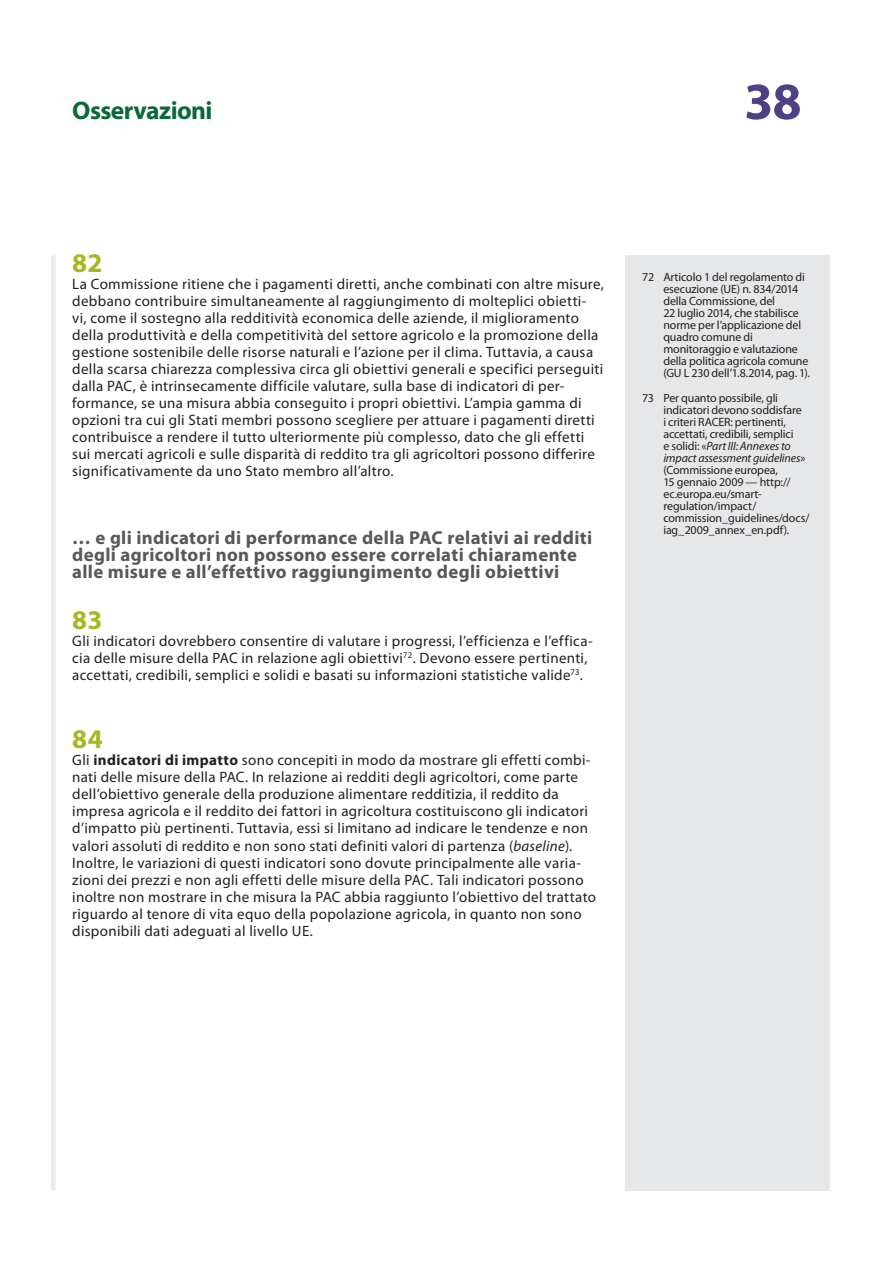
<style>
.page{position:relative;width:893px;height:1263px;background:#fff}
.page>*{position:absolute;margin:0;border:0;box-sizing:border-box;transform-origin:0 0}
.t1{font:700 52.5px "Myriad Pro";color:#4f4085}
.E_05_-_CHAP__1__TEXT{font:700 27px "Myriad Pro";color:#a7b621}
.t2{font:700 25.5px "Myriad Pro";letter-spacing:-.025em;color:#0b6938}
.E_03_-_CHAP__TITRE_A{font:700 18.75px/17px "Myriad Pro";letter-spacing:.02em;color:#57585a}
.E_05_-_CHAP__1__TEXT-2{font:15px/17px "Myriad Pro";letter-spacing:.02em;color:#231f20}
.E_08_-_CHAP__FOOTNOT{font:12px/12px "Myriad Pro";letter-spacing:-.01em;color:#231f20}
.s1{font-weight:700}
.s2{font-style:italic}
</style>
<div class="page">
<div style="left:51px;top:255px;width:5px;height:936px;background:#ebebeb"></div>
<div style="left:625px;top:255px;width:204px;height:936px;background:#e6e7e9"></div>
<h3 class="t2" style="left:72px;top:94px;width:142px">Osservazioni</h3>
<h1 class="t1" style="left:744px;top:67px;width:59px">38</h1>
<p class="E_05_-_CHAP__1__TEXT" style="left:72px;top:245px;width:32px">82</p>
<p class="E_05_-_CHAP__1__TEXT-2" style="left:72px;top:275px;width:533px">La Commissione ritiene che i pagamenti diretti, anche combinati con altre misure, debbano contribuire simultaneamente al raggiungimento di molteplici obietti&shy;vi, come il sostegno alla redditività economica delle aziende, il miglioramento della produttività e della competitività del settore agricolo e la promozione della gestione sostenibile delle risorse naturali e l’azione per il clima. Tuttavia, a causa della scarsa chiarezza complessiva circa gli obiettivi generali e specifici perseguiti dalla PAC, è intrinsecamente difficile valutare, sulla base di indicatori di per&shy;formance, se una misura abbia conseguito i propri obiettivi. L’ampia gamma di opzioni tra cui gli Stati membri possono scegliere per attuare i pagamenti diretti contribuisce a rendere il tutto ulteriormente più complesso, dato che gli effetti sui mercati agricoli e sulle disparità di reddito tra gli agricoltori possono differire significativamente da uno Stato membro all’altro.</p>
<p class="E_03_-_CHAP__TITRE_A" style="left:72px;top:529px;width:521px">… e gli indicatori di performance della PAC relativi ai redditi degli agricoltori non possono essere correlati chiaramente alle misure e all’effettivo raggiungimento degli obiettivi</p>
<p class="E_05_-_CHAP__1__TEXT" style="left:72px;top:603px;width:32px">83</p>
<p class="E_05_-_CHAP__1__TEXT-2" style="left:72px;top:633px;width:522px">Gli indicatori dovrebbero consentire di valutare i progressi, l’efficienza e l’effica&shy;cia delle misure della PAC in relazione agli obiettivi<sup>72</sup>. Devono essere pertinenti, accettati, credibili, semplici e solidi e basati su informazioni statistiche valide<sup>73</sup>.</p>
<p class="E_05_-_CHAP__1__TEXT" style="left:72px;top:722px;width:32px">84</p>
<p class="E_05_-_CHAP__1__TEXT-2" style="left:72px;top:752px;width:525px">Gli <span class="s1">indicatori di impatto</span> sono concepiti in modo da mostrare gli effetti combi&shy;nati delle misure della PAC. In relazione ai redditi degli agricoltori, come parte dell’obiettivo generale della produzione alimentare redditizia, il reddito da impresa agricola e il reddito dei fattori in agricoltura costituiscono gli indicatori d’impatto più pertinenti. Tuttavia, essi si limitano ad indicare le tendenze e non valori assoluti di reddito e non sono stati definiti valori di partenza (<span class="s2">baseline</span>).<br>Inoltre, le variazioni di questi indicatori sono dovute principalmente alle varia&shy;zioni dei prezzi e non agli effetti delle misure della PAC. Tali indicatori possono inoltre non mostrare in che misura la PAC abbia raggiunto l’obiettivo del trattato riguardo al tenore di vita equo della popolazione agricola, in quanto non sono disponibili dati adeguati al livello UE.</p>
<p class="E_08_-_CHAP__FOOTNOT" style="left:663px;top:271px;width:148px;text-indent:-21px">72 Articolo 1 del regolamento di esecuzione (UE) n. 834/2014 della Commissione, del<br>22 luglio 2014, che stabilisce norme per l’applicazione del quadro comune di monitoraggio e valutazione della politica agricola comune (GU L 230 dell’1.8.2014, pag. 1).</p>
<p class="E_08_-_CHAP__FOOTNOT" style="left:663px;top:392px;width:148px;text-indent:-21px">73 Per quanto possibile, gli indicatori devono soddisfare<br>i criteri RACER: pertinenti, accettati, credibili, semplici<br>e solidi: «<span class="s2">Part III: Annexes to impact assessment guidelines</span>» (Commissione europea,<br>15 gennaio 2009 — http:// ec.europa.eu/smart&shy;regulation/impact/ commission_guidelines/docs/ iag_2009_annex_en.pdf).</p>
</div>
